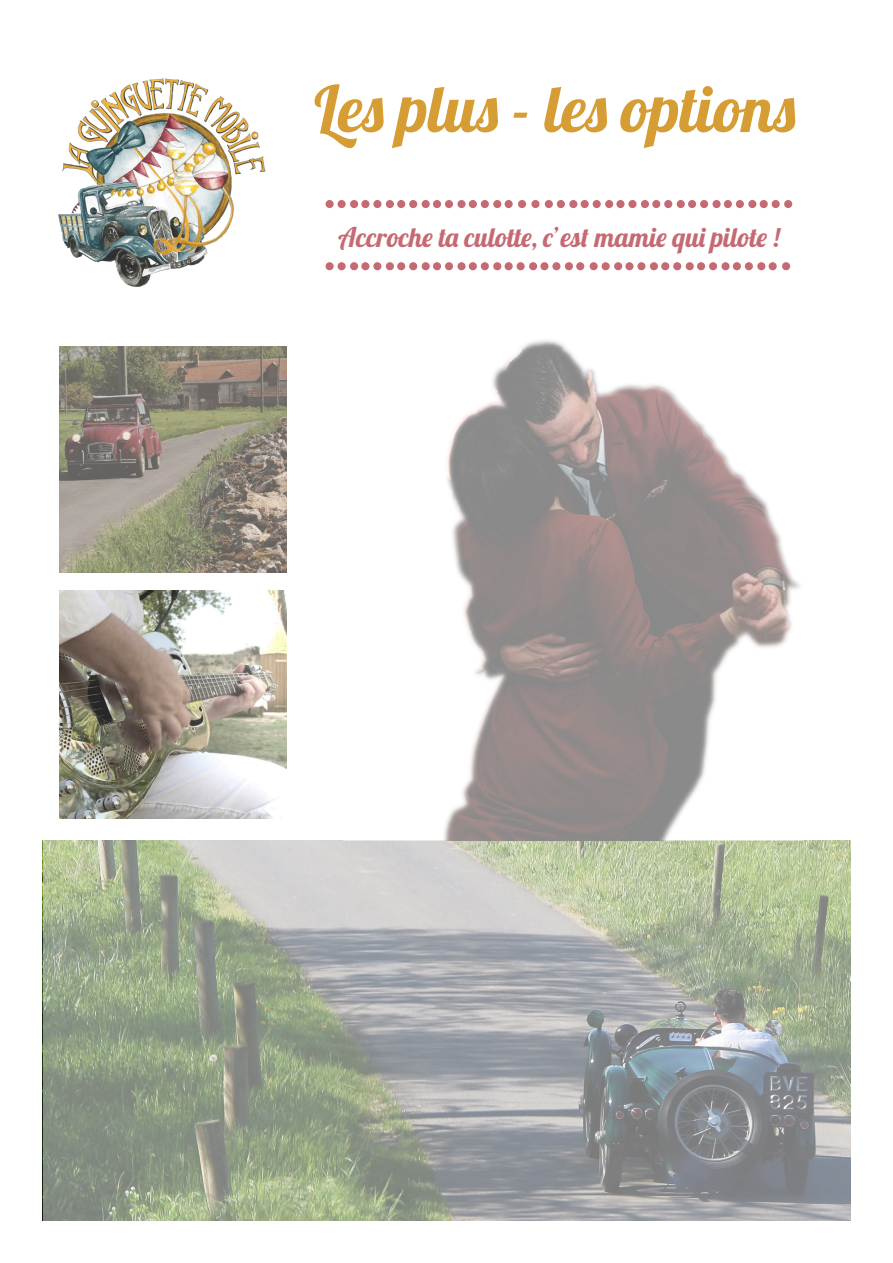
<style>
.page{position:relative;width:893px;height:1263px;background:#fff}
.page>*{position:absolute;margin:0;border:0;box-sizing:border-box;transform-origin:0 0}
.t1{font:64.5px "Lobster 1.4";color:#d59d33}
.t2{font:51px "Lobster 1.4";color:#c56a73}
.t3{font:27px "Lobster 1.4";color:#c56a73}
</style>
<div class="page">
<img style="left:58px;top:78px;width:208px;height:209px">
<img style="left:60px;top:591px;width:226px;height:227px">
<img style="left:60px;top:347px;width:226px;height:225px">
<div style="left:43px;top:840px;width:807px;height:380px;background:#fff;opacity:.48"></div>
<div style="left:344px;top:330px;width:460px;height:510px;background:#fff;opacity:.48"></div>
<h1 class="t1" style="left:314px;top:87px;width:485px">Les plus - les options</h1>
<h2 class="t2" style="left:324px;top:172px;width:471px">……………...…………………</h2>
<p class="t3" style="left:338px;top:228px;width:443px">Accroche ta culotte, c’est mamie qui pilote !</p>
<h2 class="t2" style="left:324px;top:234px;width:471px">………………….……………..</h2>
</div>
